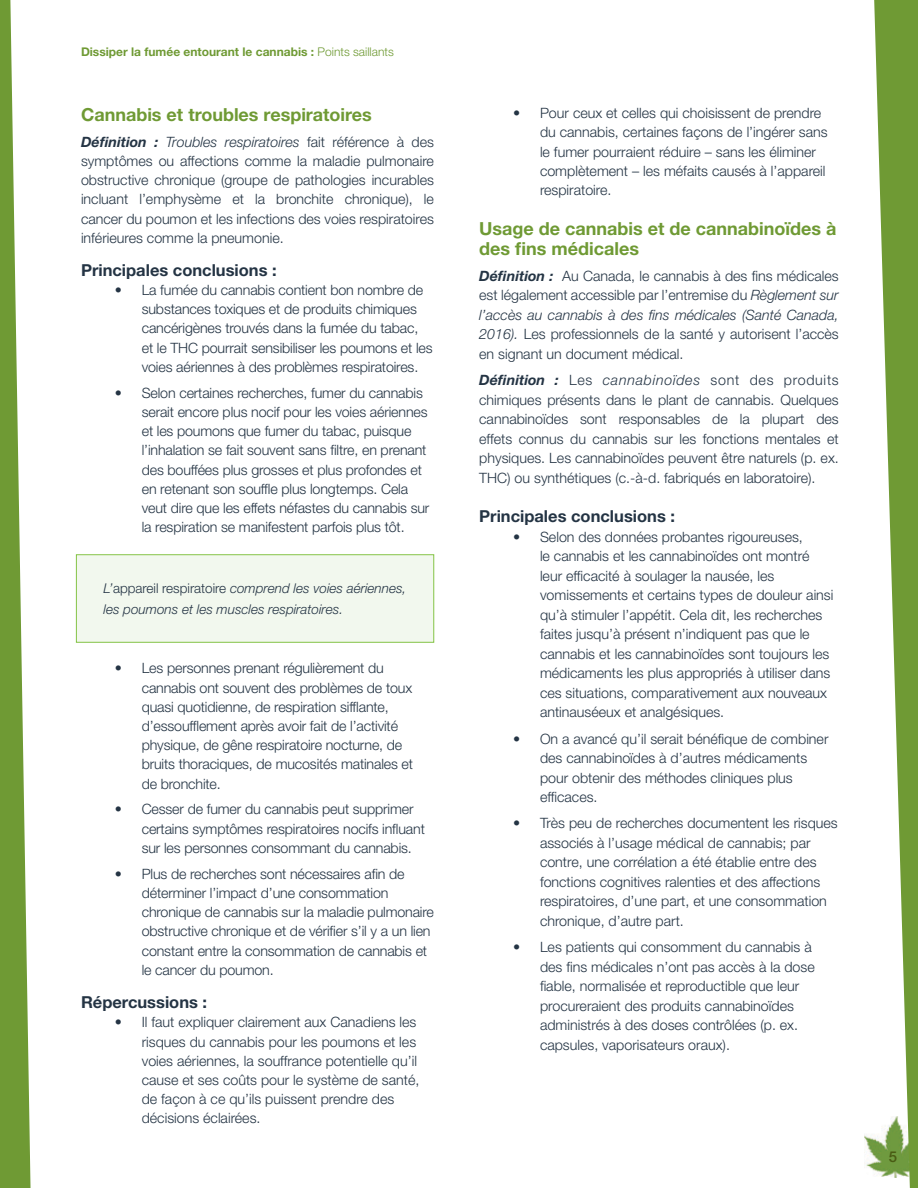
<style>
.page{position:relative;width:918px;height:1188px;background:#fff}
.page>*{position:absolute;margin:0;border:0;box-sizing:border-box;transform-origin:0 0}
.Heading_H2{font:700 18px/19.5px "Helvetica Neue LT Std";color:#6f9a34}
.Heading_H3{font:700 16.5px "Helvetica Neue LT Std";color:#243444}
.t1{font:500 15px "Helvetica Neue LT Std";color:#495b13}
.Paragraph_Text{font:300 14.25px/19.2px "Helvetica Neue LT Std";color:#243444}
.Callout{font:italic 300 13.5px/21px "Helvetica Neue LT Std";color:#243444}
.t2{font:700 12px "Helvetica Neue LT Std";color:#6f9a34}
.s1{font-weight:300}
.s2{font-weight:700;font-style:italic}
.s3{font-style:italic}
.s4{font-style:normal}
</style>
<div class="page">
<img style="left:864px;top:1135px;width:8px;height:34px">
<svg style="left:872px;top:0;width:46px;height:1188px;fill:#6f9a34"></svg>
<svg style="left:0;top:0;width:31px;height:1188px"></svg>
<div style="left:76px;top:555px;width:358px;height:87px;background:#f2f8ee"></div>
<p class="t2" style="left:81px;top:44px;width:314px">Dissiper la fumée entourant le cannabis : <span class="s1">Points saillants</span></p>
<p class="Heading_H2" style="left:81px;top:104px;width:292px">Cannabis et troubles respiratoires</p>
<p class="Paragraph_Text" style="left:81px;top:132px;width:355px;text-align:justify"><span class="s2">Définition :</span> <span class="s3">Troubles respiratoires</span> fait référence à des symptômes ou affections comme la maladie pulmonaire obstructive chronique (groupe de pathologies incurables incluant l’emphysème et la bronchite chronique), le cancer du poumon et les infections des voies respiratoires inférieures comme la pneumonie.</p>
<p class="Heading_H3" style="left:81px;top:260px;width:197px">Principales conclusions :</p>
<p class="Paragraph_Text" style="left:142px;top:280px;width:292px;text-indent:-27px">• La fumée du cannabis contient bon nombre de substances toxiques et de produits chimiques cancérigènes trouvés dans la fumée du tabac, et le THC pourrait sensibiliser les poumons et les voies aériennes à des problèmes respiratoires.</p>
<p class="Paragraph_Text" style="left:142px;top:383px;width:289px;text-indent:-27px">• Selon certaines recherches, fumer du cannabis serait encore plus nocif pour les voies aériennes et les poumons que fumer du tabac, puisque l’inhalation se fait souvent sans filtre, en prenant des bouffées plus grosses et plus profondes et en retenant son souffle plus longtemps. Cela veut dire que les effets néfastes du cannabis sur la respiration se manifestent parfois plus tôt.</p>
<p class="Callout" style="left:104px;top:577px;width:304px">L’<span class="s4">appareil respiratoire</span> comprend les voies aériennes, les poumons et les muscles respiratoires.</p>
<p class="Paragraph_Text" style="left:142px;top:658px;width:273px;text-indent:-27px">• Les personnes prenant régulièrement du cannabis ont souvent des problèmes de toux quasi quotidienne, de respiration sifflante, d’essoufflement après avoir fait de l’activité physique, de gêne respiratoire nocturne, de bruits thoraciques, de mucosités matinales et de bronchite.</p>
<p class="Paragraph_Text" style="left:142px;top:799px;width:285px;text-indent:-27px">• Cesser de fumer du cannabis peut supprimer certains symptômes respiratoires nocifs influant sur les personnes consommant du cannabis.</p>
<p class="Paragraph_Text" style="left:142px;top:864px;width:294px;text-indent:-27px">• Plus de recherches sont nécessaires afin de déterminer l’impact d’une consommation chronique de cannabis sur la maladie pulmonaire obstructive chronique et de vérifier s’il y a un lien constant entre la consommation de cannabis et le cancer du poumon.</p>
<p class="Heading_H3" style="left:81px;top:992px;width:128px">Répercussions :</p>
<p class="Paragraph_Text" style="left:142px;top:1012px;width:279px;text-indent:-27px">• Il faut expliquer clairement aux Canadiens les risques du cannabis pour les poumons et les voies aériennes, la souffrance potentielle qu’il cause et ses coûts pour le système de santé, de façon à ce qu’ils puissent prendre des décisions éclairées.</p>
<p class="Paragraph_Text" style="left:540px;top:103px;width:289px;text-indent:-27px">• Pour ceux et celles qui choisissent de prendre du cannabis, certaines façons de l’ingérer sans le fumer pourraient réduire – sans les éliminer complètement – les méfaits causés à l’appareil respiratoire.</p>
<p class="Heading_H2" style="left:479px;top:218px;width:359px">Usage de cannabis et de cannabinoïdes à des fins médicales</p>
<p class="Paragraph_Text" style="left:479px;top:266px;width:361px;text-align:justify"><span class="s2">Définition :</span> Au Canada, le cannabis à des fins médicales est légalement accessible par l’entremise du <span class="s3">Règlement sur l’accès au cannabis à des fins médicales (Santé Canada, 2016).</span> Les professionnels de la santé y autorisent l’accès en signant un document médical.</p>
<p class="Paragraph_Text" style="left:479px;top:370px;width:361px;text-align:justify"><span class="s2">Définition :</span> Les <span class="s3">cannabinoïdes</span> sont des produits chimiques présents dans le plant de cannabis. Quelques cannabinoïdes sont responsables de la plupart des effets connus du cannabis sur les fonctions mentales et physiques. Les cannabinoïdes peuvent être naturels (p. ex.<br>THC) ou synthétiques (c.-à-d. fabriqués en laboratoire).</p>
<p class="Heading_H3" style="left:479px;top:506px;width:197px">Principales conclusions :</p>
<p class="Paragraph_Text" style="left:540px;top:527px;width:295px;text-indent:-27px">• Selon des données probantes rigoureuses,<br>le cannabis et les cannabinoïdes ont montré leur efficacité à soulager la nausée, les vomissements et certains types de douleur ainsi qu’à stimuler l’appétit. Cela dit, les recherches faites jusqu’à présent n’indiquent pas que le cannabis et les cannabinoïdes sont toujours les médicaments les plus appropriés à utiliser dans ces situations, comparativement aux nouveaux antinauséeux et analgésiques.</p>
<p class="Paragraph_Text" style="left:540px;top:728px;width:290px;text-indent:-27px">• On a avancé qu’il serait bénéfique de combiner des cannabinoïdes à d’autres médicaments pour obtenir des méthodes cliniques plus efficaces.</p>
<p class="Paragraph_Text" style="left:540px;top:813px;width:299px;text-indent:-27px">• Très peu de recherches documentent les risques associés à l’usage médical de cannabis; par contre, une corrélation a été établie entre des fonctions cognitives ralenties et des affections respiratoires, d’une part, et une consommation chronique, d’autre part.</p>
<p class="Paragraph_Text" style="left:540px;top:937px;width:276px;text-indent:-27px">• Les patients qui consomment du cannabis à des fins médicales n’ont pas accès à la dose fiable, normalisée et reproductible que leur procureraient des produits cannabinoïdes administrés à des doses contrôlées (p. ex. capsules, vaporisateurs oraux).</p>
<p class="t1" style="left:889px;top:1148px;width:10px">5</p>
</div>
